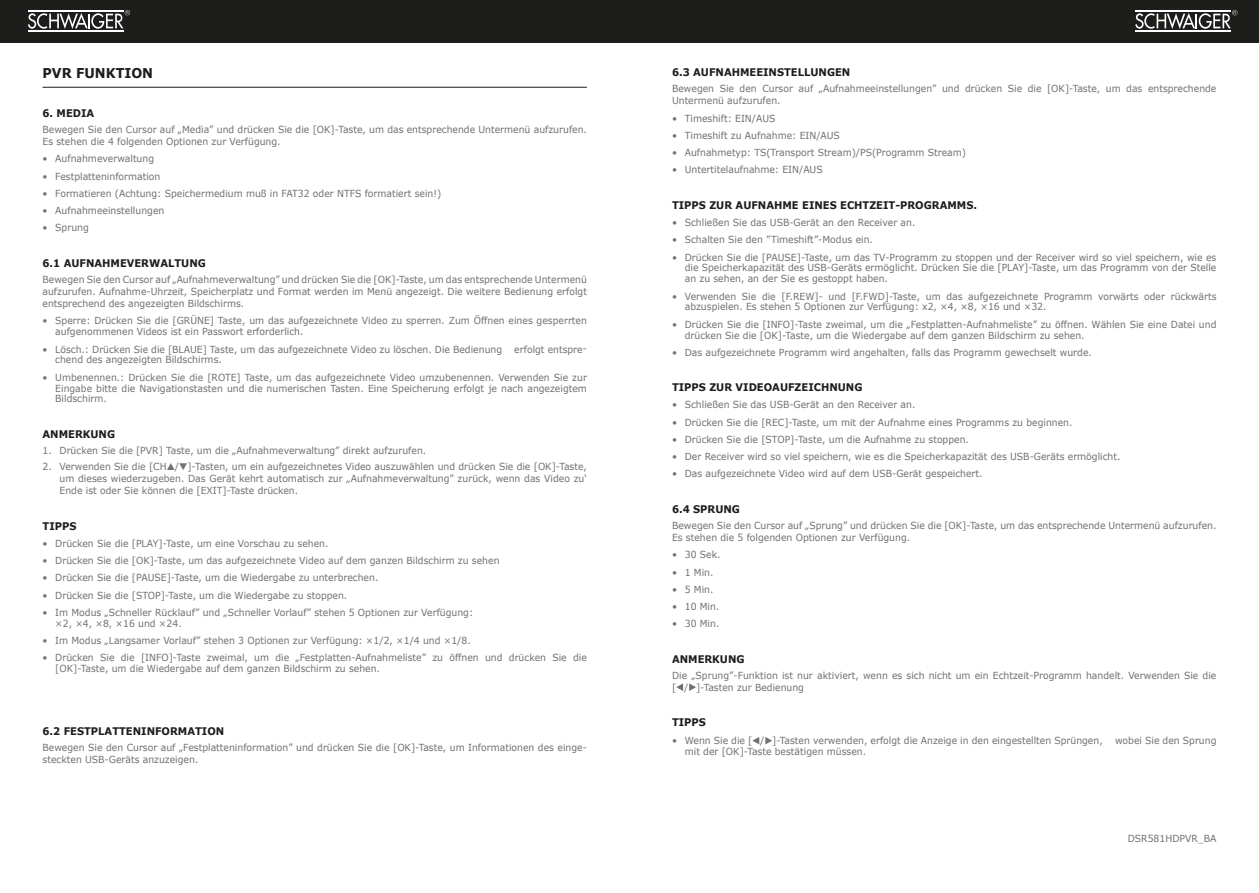
<style>
.page{position:relative;width:1259px;height:893px;background:#fff}
.page>*{position:absolute;margin:0;border:0;box-sizing:border-box;transform-origin:0 0}
.t1{font:700 13.5px "Verdana";color:#1d1d1b;scale:.95 1}
.t2{font:700 10.5px "Verdana";color:#1d1d1b;scale:.95 1}
.t3{font:9.75px/10.8px "Verdana";color:#70706f;scale:.95 1}
</style>
<div class="page">
<div style="left:629px;top:0;width:630px;height:43px;background:#1d1d1b"></div>
<div style="left:0;top:0;width:629px;height:43px;background:#1d1d1b"></div>
<hr style="left:1135px;top:31px;width:95px;height:1px;background:#fff">
<svg style="left:1135px;top:10px;width:102px;height:19px"></svg>
<hr style="left:28px;top:31px;width:95px;height:1px;background:#fff">
<svg style="left:28px;top:10px;width:102px;height:19px"></svg>
<hr style="left:43px;top:87px;width:544px;height:1px;background:#1d1d1b">
<svg style="left:676px;top:683px;width:7px;height:8px"></svg>
<svg style="left:689px;top:683px;width:7px;height:8px"></svg>
<svg style="left:752px;top:737px;width:7px;height:7px"></svg>
<svg style="left:765px;top:737px;width:7px;height:7px"></svg>
<h1 class="t1" style="left:43px;top:64px;width:118px">PVR FUNKTION</h1>
<p class="t2" style="left:43px;top:106px;width:56px">6. MEDIA</p>
<p class="t3" style="left:43px;top:124px;width:574px;line-height:12px">Bewegen Sie den Cursor auf „Media” und drücken Sie die [OK]-Taste, um das entsprechende Untermenü aufzurufen.<br>Es stehen die 4 folgenden Optionen zur Verfügung.</p>
<p class="t3" style="left:43px;top:153px;width:119px">• Aufnahmeverwaltung</p>
<p class="t3" style="left:43px;top:171px;width:126px">• Festplatteninformation</p>
<p class="t3" style="left:43px;top:188px;width:421px">• Formatieren (Achtung: Speichermedium muß in FAT32 oder NTFS formatiert sein!)</p>
<p class="t3" style="left:43px;top:205px;width:130px">• Aufnahmeeinstellungen</p>
<p class="t3" style="left:43px;top:222px;width:50px">• Sprung</p>
<p class="t2" style="left:43px;top:256px;width:173px">6.1 AUFNAHM EVERWALTUNG</p>
<p class="t3" style="left:43px;top:273px;width:574px;line-height:12px;text-align:justify">Bewegen Sie den Cursor auf „Aufnahmeverwaltung” und drücken Sie die [OK]-Taste, um das entsprechende Untermenü aufzurufen. Aufnahme-Uhrzeit, Speicherplatz und Format werden im Menü angezeigt. Die weitere Bedienung erfolgt entsprechend des angezeigten Bildschirms.</p>
<p class="t3" style="left:55px;top:315px;width:561px;text-indent:-13px">• Sperre: Drücken Sie die [GRÜNE] Taste, um das aufgezeichnete Video zu sperren. Zum Öffnen eines gesperrten aufgenommenen Videos ist ein Passwort erforderlich.</p>
<p class="t3" style="left:55px;top:343px;width:561px;text-indent:-13px">• Lösch.: Drücken Sie die [BLAUE] Taste, um das aufgezeichnete Video zu löschen. Die Bedienung erfolgt entspre&shy;chend des angezeigten Bildschirms.</p>
<p class="t3" style="left:55px;top:372px;width:561px;text-align:justify;text-indent:-13px">• Umbenennen.: Drücken Sie die [ROTE] Taste, um das aufgezeichnete Video umzubenennen. Verwenden Sie zur Eingabe bitte die Navigationstasten und die numerischen Tasten. Eine Speicherung erfolgt je nach angezeigtem Bildschirm.</p>
<p class="t2" style="left:43px;top:426px;width:78px">ANM ERKUNG</p>
<p class="t3" style="left:43px;top:445px;width:405px">1. Drücken Sie die [PVR] Taste, um die „Aufnahmeverwaltung” direkt aufzurufen.</p>
<p class="t3" style="left:60px;top:461px;width:557px;line-height:12px;text-align:justify;text-indent:-17px">2. Verwenden Sie die [CH▲/▼]-Tasten, um ein aufgezeichnetes Video auszuwählen und drücken Sie die [OK]-Taste, um dieses wiederzugeben. Das Gerät kehrt automatisch zur „Aufnahmeverwaltung” zurück, wenn das Video zu‘ Ende ist oder Sie können die [EXIT]-Taste drücken.</p>
<p class="t2" style="left:43px;top:518px;width:37px">TIPPS</p>
<p class="t3" style="left:43px;top:538px;width:302px">• Drücken Sie die [PLAY]-Taste, um eine Vorschau zu sehen.</p>
<p class="t3" style="left:43px;top:555px;width:482px">• Drücken Sie die [OK]-Taste, um das aufgezeichnete Video auf dem ganzen Bildschirm zu sehen</p>
<p class="t3" style="left:43px;top:572px;width:355px">• Drücken Sie die [PAUSE]-Taste, um die Wiedergabe zu unterbrechen.</p>
<p class="t3" style="left:43px;top:590px;width:322px">• Drücken Sie die [STOP]-Taste, um die Wiedergabe zu stoppen.</p>
<p class="t3" style="left:55px;top:607px;width:441px;text-indent:-13px">• Im Modus „Schneller Rücklauf” und „Schneller Vorlauf” stehen 5 Optionen zur Verfügung: ×2, ×4, ×8, ×16 und ×24.</p>
<p class="t3" style="left:43px;top:635px;width:452px">• Im Modus „Langsamer Vorlauf” stehen 3 Optionen zur Verfügung: ×1/2, ×1/4 und ×1/8.</p>
<p class="t3" style="left:55px;top:652px;width:561px;text-indent:-13px">• Drücken Sie die [INFO]-Taste zweimal, um die „Festplatten-Aufnahmeliste” zu öffnen und drücken Sie die [OK]-Taste, um die Wiedergabe auf dem ganzen Bildschirm zu sehen.</p>
<p class="t2" style="left:43px;top:723px;width:193px">6.2 FESTPLATTENINFORMATION</p>
<p class="t3" style="left:43px;top:741px;width:574px;line-height:12px">Bewegen Sie den Cursor auf „Festplatteninformation” und drücken Sie die [OK]-Taste, um Informationen des einge&shy;steckten USB-Geräts anzuzeigen.</p>
<p class="t2" style="left:672px;top:65px;width:189px">6.3 AUFNAHM EEINSTELLUNGEN</p>
<p class="t3" style="left:672px;top:83px;width:574px;line-height:12px">Bewegen Sie den Cursor auf „Aufnahmeeinstellungen” und drücken Sie die [OK]-Taste, um das entsprechende<br>Untermenü aufzurufen.</p>
<p class="t3" style="left:672px;top:113px;width:110px">• Timeshift: EIN/AUS</p>
<p class="t3" style="left:672px;top:130px;width:178px">• Timeshift zu Aufnahme: EIN/AUS</p>
<p class="t3" style="left:672px;top:147px;width:311px">• Aufnahmetyp: TS(Transport Stream)/PS(Programm Stream)</p>
<p class="t3" style="left:672px;top:164px;width:160px">• Untertitelaufnahme: EIN/AUS</p>
<p class="t2" style="left:672px;top:197px;width:22px">TIPPS</p>
<p class="t2" style="left:709px;top:197px;width:261px">ZUR AUFNAHM E EINES ECHTZEIT-PROGRAMMS</p>
<p class="t2" style="left:973px;top:197px;width:5px">.</p>
<p class="t3" style="left:672px;top:217px;width:258px">• Schließen Sie das USB-Gerät an den Receiver an.</p>
<p class="t3" style="left:672px;top:234px;width:213px">• Schalten Sie den ”Timeshift”-Modus ein.</p>
<p class="t3" style="left:685px;top:251px;width:561px;text-align:justify;text-indent:-13px">• Drücken Sie die [PAUSE]-Taste, um das TV-Programm zu stoppen und der Receiver wird so viel speichern, wie es die Speicherkapazität des USB-Geräts ermöglicht. Drücken Sie die [PLAY]-Taste, um das Programm von der Stelle an zu sehen, an der Sie es gestoppt haben.</p>
<p class="t3" style="left:685px;top:290px;width:561px;text-indent:-13px">• Verwenden Sie die [F.REW]- und [F.FWD]-Taste, um das aufgezeichnete Programm vorwärts oder rückwärts abzuspielen. Es stehen 5 Optionen zur Verfügung: x2, ×4, ×8, ×16 und ×32.</p>
<p class="t3" style="left:685px;top:319px;width:561px;text-indent:-13px">• Drücken Sie die [INFO]-Taste zweimal, um die „Festplatten-Aufnahmeliste” zu öffnen. Wählen Sie eine Datei und drücken Sie die [OK]-Taste, um die Wiedergabe auf dem ganzen Bildschirm zu sehen.</p>
<p class="t3" style="left:672px;top:347px;width:443px">• Das aufgezeichnete Programm wird angehalten, falls das Programm gewechselt wurde.</p>
<p class="t2" style="left:672px;top:380px;width:22px">TIPPS</p>
<p class="t2" style="left:709px;top:380px;width:163px">ZUR VIDEOAUFZEICHNUNG</p>
<p class="t3" style="left:672px;top:399px;width:258px">• Schließen Sie das USB-Gerät an den Receiver an.</p>
<p class="t3" style="left:672px;top:417px;width:423px">• Drücken Sie die [REC]-Taste, um mit der Aufnahme eines Programms zu beginnen.</p>
<p class="t3" style="left:672px;top:434px;width:314px">• Drücken Sie die [STOP]-Taste, um die Aufnahme zu stoppen.</p>
<p class="t3" style="left:672px;top:451px;width:473px">• Der Receiver wird so viel speichern, wie es die Speicherkapazität des USB-Geräts ermöglicht.</p>
<p class="t3" style="left:672px;top:468px;width:328px">• Das aufgezeichnete Video wird auf dem USB-Gerät gespeichert.</p>
<p class="t2" style="left:672px;top:502px;width:73px">6.4 SPRUNG</p>
<p class="t3" style="left:672px;top:519px;width:574px;line-height:12px">Bewegen Sie den Cursor auf „Sprung” und drücken Sie die [OK]-Taste, um das entsprechende Untermenü aufzurufen.<br>Es stehen die 5 folgenden Optionen zur Verfügung.</p>
<p class="t3" style="left:672px;top:549px;width:53px">• 30 Sek.</p>
<p class="t3" style="left:672px;top:566px;width:45px">• 1 Min.</p>
<p class="t3" style="left:672px;top:584px;width:45px">• 5 Min.</p>
<p class="t3" style="left:672px;top:601px;width:51px">• 10 Min.</p>
<p class="t3" style="left:672px;top:618px;width:51px">• 30 Min.</p>
<p class="t2" style="left:672px;top:651px;width:78px">ANM ERKUNG</p>
<p class="t3" style="left:672px;top:669px;width:574px;line-height:12px">Die „Sprung”-Funktion ist nur aktiviert, wenn es sich nicht um ein Echtzeit-Programm handelt. Verwenden Sie die [ / ]-Tasten zur Bedienung</p>
<p class="t2" style="left:672px;top:715px;width:22px">TIPPS</p>
<p class="t3" style="left:672px;top:735px;width:455px">• Wenn Sie die [ / ]-Tasten verwenden, erfolgt die Anzeige in den eingestellten Sprüngen,</p>
<p class="t3" style="left:1115px;top:735px;width:108px">wobei Sie den Sprung</p>
<p class="t3" style="left:685px;top:746px;width:192px">mit der [OK]-Taste bestätigen müssen.</p>
<p class="t3" style="left:1127px;top:833px;width:95px">DSR581HDPVR_BA</p>
</div>
